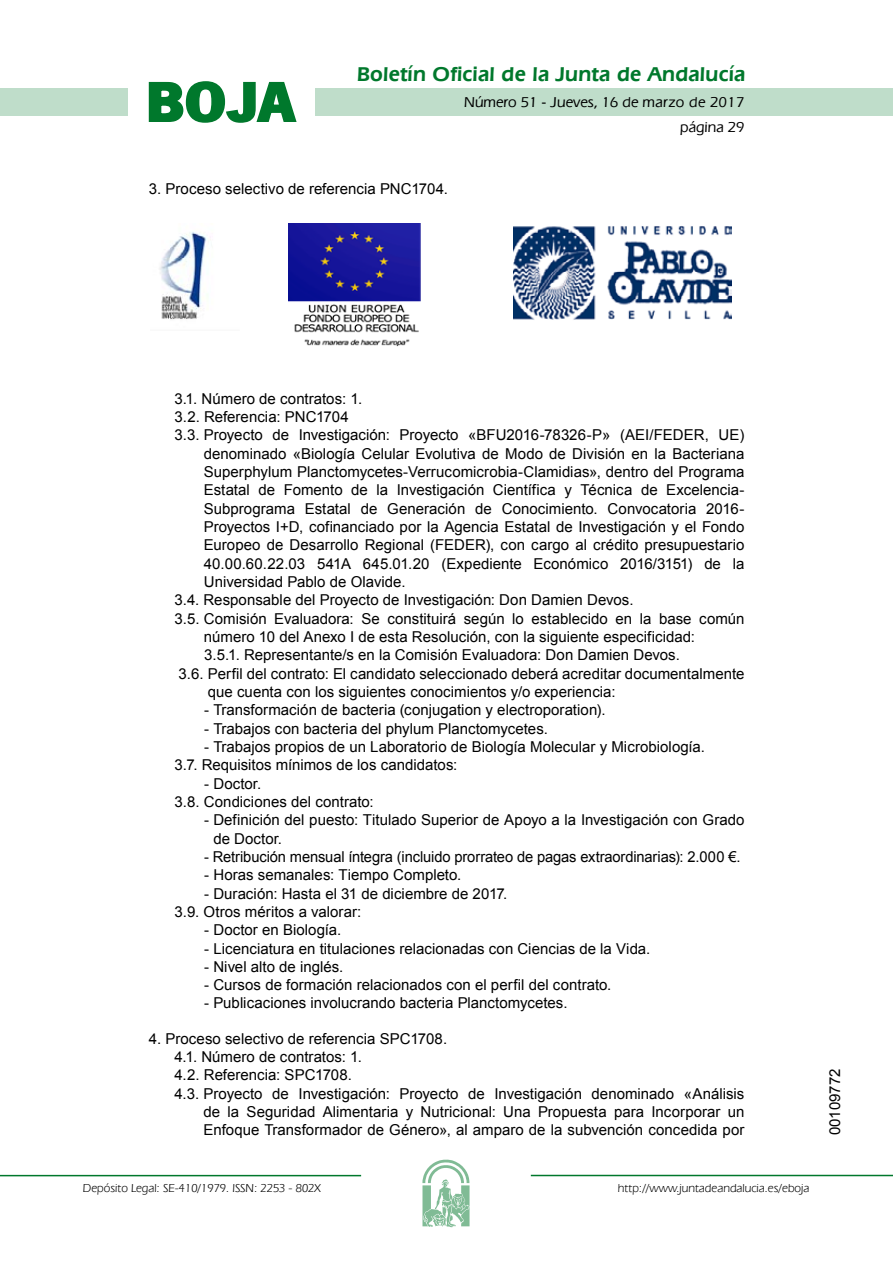
<style>
.page{position:relative;width:893px;height:1263px;background:#fff}
.page>*{position:absolute;margin:0;border:0;box-sizing:border-box;transform-origin:0 0}
.t1{font:700 57.75px "News Got T";color:#00782c;scale:1.14 1}
.t2{font:600 21px "Eras IT Cby BT";letter-spacing:.01em;color:#00782c}
.t3{font:15px/18.3px "Arial";color:#000}
.t4{font:500 15px/24.5px "Eras IT Cby BT";color:#000;text-align:right}
.t5{font:12px "Eras IT Cby BT";color:#000}
</style>
<div class="page">
<div style="left:315px;top:88px;width:577px;height:28px;background:#bfddca"></div>
<div style="left:0;top:88px;width:128px;height:28px;background:#bfddca"></div>
<hr style="left:0;top:1175px;width:361px;height:1px;background:#00782c">
<svg style="left:422px;top:1159px;width:47px;height:68px"></svg>
<hr style="left:531px;top:1175px;width:361px;height:1px;background:#00782c">
<svg style="left:148px;top:81px;width:149px;height:42px"></svg>
<img style="left:288px;top:224px;width:133px;height:123px">
<img style="left:514px;top:226px;width:217px;height:94px">
<img style="left:159px;top:232px;width:52px;height:88px">
<h1 class="t1" style="left:145px;top:68px;width:133px">BOJA</h1>
<h2 class="t2" style="left:357px;top:62px;width:390px">Boletín Oficial de la Junta de Andalucía</h2>
<p class="t4" style="left:464px;top:90px;width:282px">Número 51 - Jueves, 16 de marzo de 2017 página 29</p>
<p class="t3" style="left:149px;top:180px;width:300px">3. Proceso selectivo de referencia PNC1704.</p>
<p class="t3" style="left:174px;top:390px;width:189px">3.1. Número de contratos: 1.</p>
<p class="t3" style="left:174px;top:408px;width:176px">3.2. Referencia: PNC1704</p>
<p class="t3" style="left:174px;top:426px;width:571px">3.3. Proyecto de Investigación: Proyecto «BFU2016-78326-P» (AEI/FEDER, UE)</p>
<p class="t3" style="left:204px;top:445px;width:542px">denominado «Biología Celular Evolutiva de Modo de División en la Bacteriana</p>
<p class="t3" style="left:204px;top:463px;width:542px">Superphylum Planctomycetes-Verrucomicrobia-Clamidias», dentro del Programa</p>
<p class="t3" style="left:204px;top:481px;width:542px">Estatal de Fomento de la Investigación Científica y Técnica de Excelencia-</p>
<p class="t3" style="left:204px;top:500px;width:542px">Subprograma Estatal de Generación de Conocimiento. Convocatoria 2016-</p>
<p class="t3" style="left:204px;top:518px;width:542px">Proyectos I+D, cofinanciado por la Agencia Estatal de Investigación y el Fondo</p>
<p class="t3" style="left:204px;top:536px;width:542px">Europeo de Desarrollo Regional (FEDER), con cargo al crédito presupuestario</p>
<p class="t3" style="left:204px;top:554px;width:542px">40.00.60.22.03 541A 645.01.20 (Expediente Económico 2016/3151) de la</p>
<p class="t3" style="left:204px;top:573px;width:203px">Universidad Pablo de Olavide.</p>
<p class="t3" style="left:174px;top:591px;width:460px">3.4. Responsable del Proyecto de Investigación: Don Damien Devos.</p>
<p class="t3" style="left:174px;top:609px;width:571px">3.5. Comisión Evaluadora: Se constituirá según lo establecido en la base común</p>
<p class="t3" style="left:204px;top:628px;width:492px">número 10 del Anexo I de esta Resolución, con la siguiente especificidad:</p>
<p class="t3" style="left:204px;top:646px;width:477px">3.5.1. Representante/s en la Comisión Evaluadora: Don Damien Devos.</p>
<p class="t3" style="left:179px;top:664px;width:567px">3.6. Perfil del contrato: El candidato seleccionado deberá acreditar documentalmente</p>
<p class="t3" style="left:208px;top:683px;width:409px">que cuenta con los siguientes conocimientos y/o experiencia:</p>
<p class="t3" style="left:204px;top:701px;width:403px">- Transformación de bacteria (conjugation y electroporation).</p>
<p class="t3" style="left:204px;top:719px;width:345px">- Trabajos con bacteria del phylum Planctomycetes.</p>
<p class="t3" style="left:174px;top:738px;width:532px;text-indent:30px">- Trabajos propios de un Laboratorio de Biología Molecular y Microbiología.<br>3.7. Requisitos mínimos de los candidatos:</p>
<p class="t3" style="left:174px;top:774px;width:201px;text-indent:30px">- Doctor.<br>3.8. Condiciones del contrato:</p>
<p class="t3" style="left:213px;top:811px;width:532px;text-indent:-9px">- Definición del puesto: Titulado Superior de Apoyo a la Investigación con Grado de Doctor.</p>
<p class="t3" style="left:204px;top:848px;width:537px">- Retribución mensual íntegra (incluido prorrateo de pagas extraordinarias): 2.000 €.</p>
<p class="t3" style="left:204px;top:866px;width:259px">- Horas semanales: Tiempo Completo.</p>
<p class="t3" style="left:174px;top:884px;width:334px;text-indent:30px">- Duración: Hasta el 31 de diciembre de 2017.<br>3.9. Otros méritos a valorar:</p>
<p class="t3" style="left:204px;top:921px;width:138px">- Doctor en Biología.</p>
<p class="t3" style="left:204px;top:939px;width:447px">- Licenciatura en titulaciones relacionadas con Ciencias de la Vida.</p>
<p class="t3" style="left:204px;top:958px;width:141px">- Nivel alto de inglés.</p>
<p class="t3" style="left:204px;top:976px;width:408px">- Cursos de formación relacionados con el perfil del contrato.</p>
<p class="t3" style="left:204px;top:994px;width:365px">- Publicaciones involucrando bacteria Planctomycetes.</p>
<p class="t3" style="left:149px;top:1030px;width:300px">4. Proceso selectivo de referencia SPC1708.</p>
<p class="t3" style="left:174px;top:1048px;width:189px">4.1. Número de contratos: 1.</p>
<p class="t3" style="left:174px;top:1066px;width:179px">4.2. Referencia: SPC1708.</p>
<p class="t3" style="left:174px;top:1085px;width:571px">4.3. Proyecto de Investigación: Proyecto de Investigación denominado «Análisis</p>
<p class="t3" style="left:203px;top:1103px;width:542px">de la Seguridad Alimentaria y Nutricional: Una Propuesta para Incorporar un</p>
<p class="t3" style="left:203px;top:1121px;width:542px">Enfoque Transformador de Género», al amparo de la subvención concedida por</p>
<p class="t5" style="left:83px;top:1181px;width:239px">Depósito Legal: SE-410/1979. ISSN: 2253 - 802X</p>
<p class="t5" style="left:618px;top:1181px;width:193px">http://www.juntadeandalucia.es/eboja</p>
<p class="t3" style="left:826px;top:1135px;width:68px;rotate:-90deg">00109772</p>
</div>
